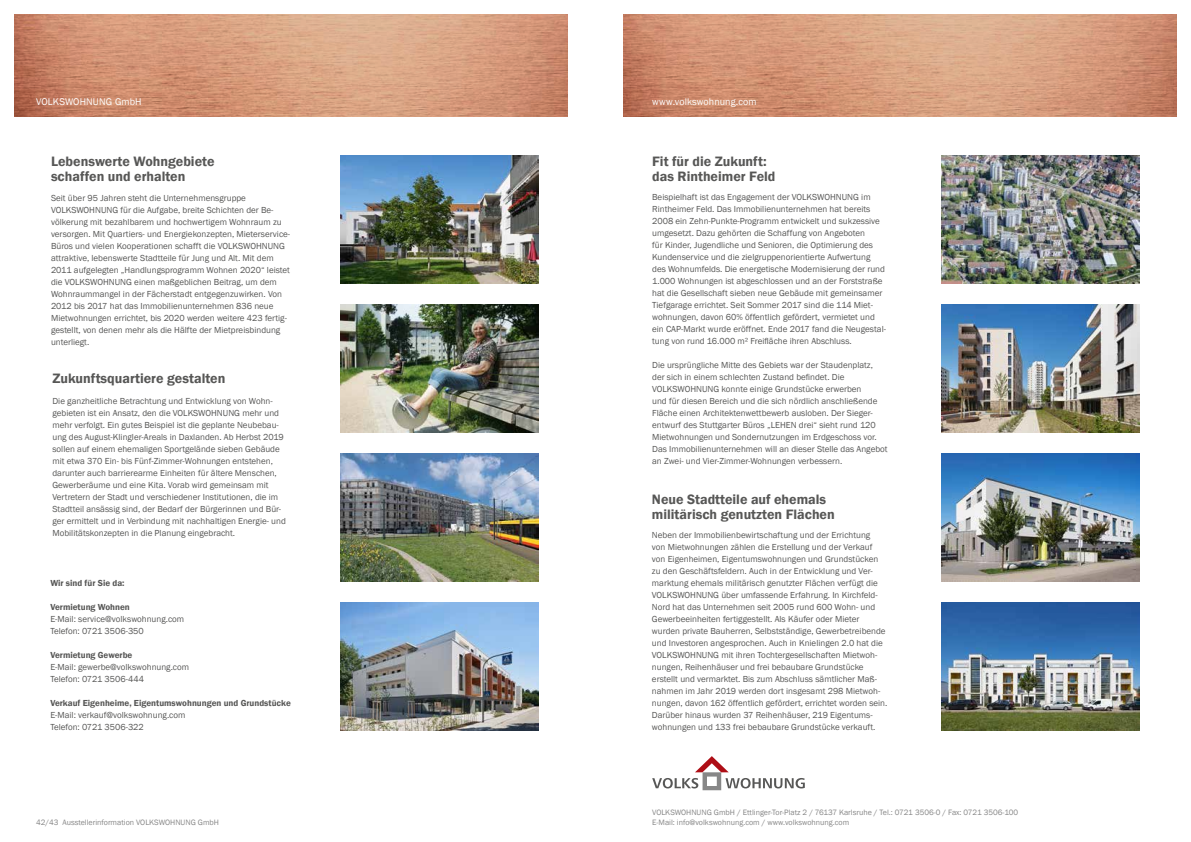
<style>
.page{position:relative;width:1191px;height:842px;background:#fff}
.page>*{position:absolute;margin:0;border:0;box-sizing:border-box;transform-origin:0 0}
.t1{font:600 14px/15px "Franklin Gothic";color:#575756}
.t2{font:10px "Franklin Gothic";letter-spacing:.01em;color:#fff}
.t3{font:9px/12px "Franklin Gothic";color:#575756}
.t4{font:600 9px "Franklin Gothic";color:#575756}
.t5{font:8px "Franklin Gothic";color:#878787}
</style>
<div class="page">
<svg style="left:624px;top:14px;width:552px;height:102px;background:#d3987a"></svg>
<svg style="left:14px;top:14px;width:553px;height:102px;background:#d39879"></svg>
<img style="left:941px;top:454px;width:199px;height:127px">
<img style="left:941px;top:156px;width:199px;height:127px">
<img style="left:941px;top:602px;width:199px;height:128px">
<img style="left:340px;top:156px;width:199px;height:127px">
<img style="left:340px;top:305px;width:199px;height:127px">
<img style="left:340px;top:454px;width:199px;height:127px">
<img style="left:340px;top:602px;width:199px;height:128px">
<img style="left:941px;top:305px;width:199px;height:127px">
<svg style="left:652px;top:756px;width:153px;height:34px"></svg>
<p class="t2" style="left:36px;top:95px;width:107px">VOLKSWOHNUNG GmbH</p>
<p class="t2" style="left:652px;top:95px;width:106px">www.volkswohnung.com</p>
<h1 class="t1" style="left:51px;top:154px;width:165px">Lebenswerte Wohngebiete schaffen und erhalten</h1>
<p class="t3" style="left:51px;top:192px;width:241px">Seit über 95 Jahren steht die Unternehmensgruppe VOLKSWOHNUNG für die Aufgabe, breite Schichten der Be&shy;völkerung mit bezahlbarem und hochwertigem Wohnraum zu versorgen. Mit Quartiers- und Energiekonzepten, Mieterservice-Büros und vielen Kooperationen schafft die VOLKSWOHNUNG attraktive, lebenswerte Stadtteile für Jung und Alt. Mit dem 2011 aufgelegten „Handlungsprogramm Wohnen 2020“ leistet die VOLKSWOHNUNG einen maßgeblichen Beitrag, um dem Wohnraummangel in der Fächerstadt entgegenzuwirken. Von 2012 bis 2017 hat das Immobilienunternehmen 836 neue Mietwohnungen errichtet, bis 2020 werden weitere 423 fertig&shy;gestellt, von denen mehr als die Hälfte der Mietpreisbindung unterliegt.</p>
<h1 class="t1" style="left:52px;top:371px;width:174px">Zukunftsquartiere gestalten</h1>
<p class="t3" style="left:52px;top:395px;width:235px">Die ganzheitliche Betrachtung und Entwicklung von Wohn&shy;gebieten ist ein Ansatz, den die VOLKSWOHNUNG mehr und mehr verfolgt. Ein gutes Beispiel ist die geplante Neubebau&shy;ung des August-Klingler-Areals in Daxlanden. Ab Herbst 2019 sollen auf einem ehemaligen Sportgelände sieben Gebäude mit etwa 370 Ein- bis Fünf-Zimmer-Wohnungen entstehen, darunter auch barrierearme Einheiten für ältere Menschen, Gewerberäume und eine Kita. Vorab wird gemeinsam mit Vertretern der Stadt und verschiedener Institutionen, die im Stadtteil ansässig sind, der Bedarf der Bürgerinnen und Bür&shy;ger ermittelt und in Verbindung mit nachhaltigen Energie- und Mobilitätskonzepten in die Planung eingebracht.</p>
<p class="t4" style="left:50px;top:577px;width:76px">Wir sind für Sie da:</p>
<p class="t4" style="left:50px;top:601px;width:81px">Vermietung Wohnen</p>
<p class="t3" style="left:50px;top:613px;width:135px">E-Mail: service@volkswohnung.com<br>Telefon: 0721 3506-350</p>
<p class="t4" style="left:50px;top:649px;width:84px">Vermietung Gewerbe</p>
<p class="t3" style="left:50px;top:661px;width:140px">E-Mail: gewerbe@volkswohnung.com<br>Telefon: 0721 3506-444</p>
<p class="t4" style="left:50px;top:697px;width:242px">Verkauf Eigenheime, Eigentumswohnungen und Grundstücke</p>
<p class="t3" style="left:50px;top:709px;width:137px">E-Mail: verkauf@volkswohnung.com<br>Telefon: 0721 3506-322</p>
<h1 class="t1" style="left:652px;top:154px;width:125px">Fit für die Zukunft: das Rintheimer Feld</h1>
<p class="t3" style="left:652px;top:192px;width:235px">Beispielhaft ist das Engagement der VOLKSWOHNUNG im Rintheimer Feld. Das Immobilienunternehmen hat bereits 2008 ein Zehn-Punkte-Programm entwickelt und sukzessive umgesetzt. Dazu gehörten die Schaffung von Angeboten<br>für Kinder, Jugendliche und Senioren, die Optimierung des Kundenservice und die zielgruppenorientierte Aufwertung des Wohnumfelds. Die energetische Modernisierung der rund 1.000 Wohnungen ist abgeschlossen und an der Forststraße hat die Gesellschaft sieben neue Gebäude mit gemeinsamer Tiefgarage errichtet. Seit Sommer 2017 sind die 114 Miet&shy;wohnungen, davon 60% öffentlich gefördert, vermietet und ein CAP-Markt wurde eröffnet. Ende 2017 fand die Neugestal&shy;tung von rund 16.000 m² Freifläche ihren Abschluss.</p>
<p class="t3" style="left:652px;top:359px;width:237px">Die ursprüngliche Mitte des Gebiets war der Staudenplatz, der sich in einem schlechten Zustand befindet. Die VOLKSWOHNUNG konnte einige Grundstücke erwerben<br>und für diesen Bereich und die sich nördlich anschließende Fläche einen Architektenwettbewerb ausloben. Der Sieger&shy;entwurf des Stuttgarter Büros „LEHEN drei“ sieht rund 120<br>Mietwohnungen und Sondernutzungen im Erdgeschoss vor.<br>Das Immobilienunternehmen will an dieser Stelle das Angebot an Zwei- und Vier-Zimmer-Wohnungen verbessern.</p>
<h1 class="t1" style="left:652px;top:491px;width:184px">Neue Stadtteile auf ehemals militärisch genutzten Flächen</h1>
<p class="t3" style="left:652px;top:529px;width:237px">Neben der Immobilienbewirtschaftung und der Errichtung<br>von Mietwohnungen zählen die Erstellung und der Verkauf von Eigenheimen, Eigentumswohnungen und Grundstücken zu den Geschäftsfeldern. Auch in der Entwicklung und Ver&shy;marktung ehemals militärisch genutzter Flächen verfügt die VOLKSWOHNUNG über umfassende Erfahrung. In Kirchfeld-Nord hat das Unternehmen seit 2005 rund 600 Wohn- und Gewerbeeinheiten fertiggestellt. Als Käufer oder Mieter wurden private Bauherren, Selbstständige, Gewerbetreibende und Investoren angesprochen. Auch in Knielingen 2.0 hat die VOLKSWOHNUNG mit ihren Tochtergesellschaften Mietwoh&shy;nungen, Reihenhäuser und frei bebaubare Grundstücke erstellt und vermarktet. Bis zum Abschluss sämtlicher Maß&shy;nahmen im Jahr 2019 werden dort insgesamt 298 Mietwoh&shy;nungen, davon 162 öffentlich gefördert, errichtet worden sein.<br>Darüber hinaus wurden 37 Reihenhäuser, 219 Eigentums&shy;wohnungen und 133 frei bebaubare Grundstücke verkauft.</p>
<p class="t5" style="left:652px;top:807px;width:367px">VOLKSWOHNUNG GmbH / Ettlinger-Tor-Platz 2 / 76137 Karlsruhe / Tel.: 0721 3506-0 / Fax: 0721 3506-100</p>
<p class="t5" style="left:36px;top:817px;width:184px">42/43 Ausstellerinformation VOLKSWOHNUNG GmbH</p>
<p class="t5" style="left:652px;top:817px;width:199px">E-Mail: info@volkswohnung.com / www.volkswohnung.com</p>
</div>
